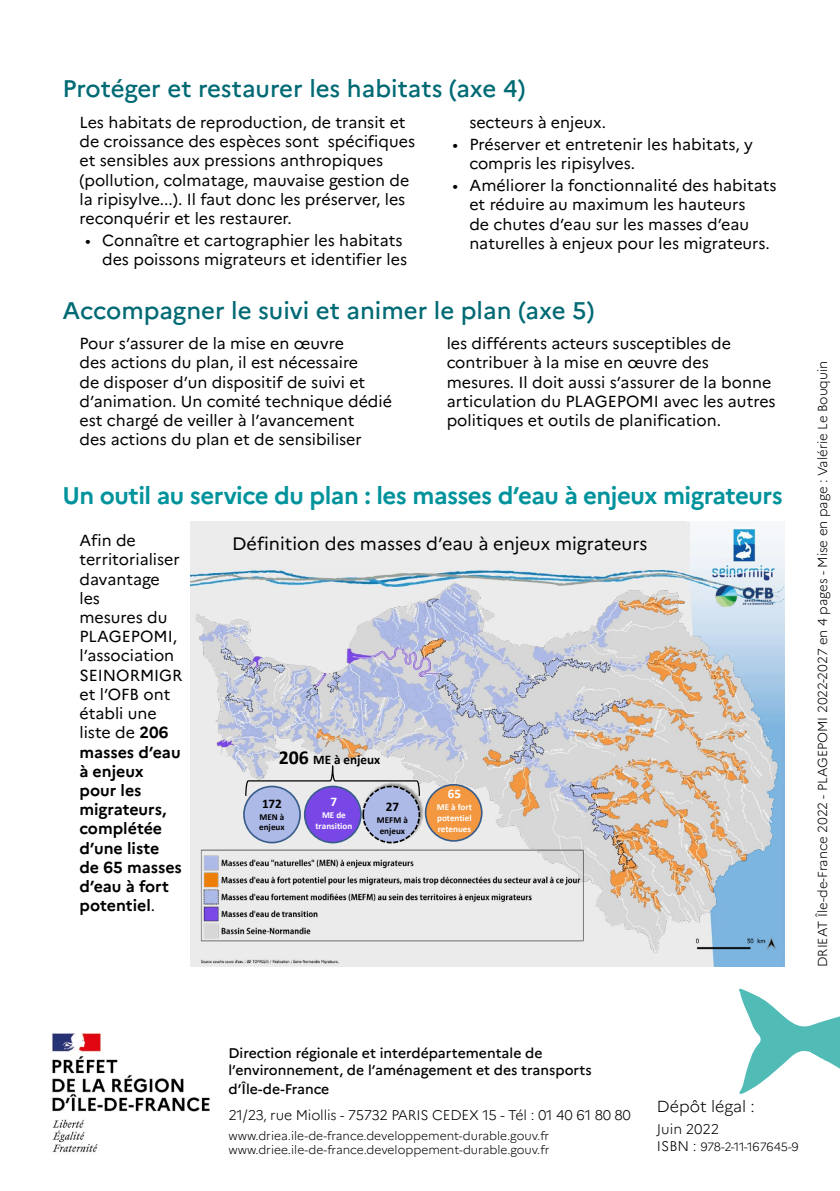
<style>
.page{position:relative;width:840px;height:1191px;background:#fff}
.page>*{position:absolute;margin:0;border:0;box-sizing:border-box;transform-origin:0 0}
.t1{font:500 24px "Marianne";color:#006a74}
.t2{font:700 24px "Marianne";letter-spacing:-.02em;color:#00939c}
.t3{font:18px "Marianne";color:#000}
.t4{font:16px/19.2px "Marianne";color:#000}
.t5{font:300 16px "Marianne";color:#000}
.t6{font:500 14px/16.8px "Marianne";color:#000}
.t7{font:300 14px "Marianne";letter-spacing:-.01em;color:#000}
.t8{font:700 13.2px "Calibri";color:#000}
.t9{font:700 13.2px "Calibri";color:#fff}
.t10{font:300 13px "Marianne";color:#000}
.t11{font:300 12px/14px "Marianne";color:#000}
.t12{font:700 9.2px "Calibri";letter-spacing:-.005em;color:#fff}
.t13{font:700 9px/10.8px "Calibri";color:#fff}
.t14{font:700 9px/10.8px "Calibri";letter-spacing:-.005em;color:#000;text-align:center}
.s1{font-weight:700}
.s2{font-size:19.8px}
.s3{font-size:14px}
</style>
<div class="page">
<svg style="left:739px;top:953px;width:100px;height:141px"></svg>
<img style="left:52px;top:1033px;width:158px;height:120px">
<img style="left:190px;top:558px;width:593px;height:409px">
<img style="left:715px;top:585px;width:57px;height:22px">
<div style="left:244px;top:786px;width:56px;height:56px;background:#adbae7;border-radius:50%"></div>
<div style="left:243px;top:785px;width:58px;height:58px;border:2px solid #385d8a;border-radius:50%"></div>
<div style="left:425px;top:785px;width:56px;height:56px;background:#f49741;border-radius:50%"></div>
<div style="left:424px;top:784px;width:58px;height:57px;border:2px solid #385d8a;border-radius:50%"></div>
<div style="left:304px;top:786px;width:56px;height:56px;background:#7a47e7;border-radius:50%"></div>
<div style="left:304px;top:785px;width:57px;height:58px;border:2px solid #385d8a;border-radius:50%"></div>
<img style="left:360px;top:780px;width:65px;height:64px">
<div style="left:363px;top:786px;width:56px;height:56px;background:#adbae7;border-radius:50%"></div>
<div style="left:362px;top:785px;width:58px;height:58px;border:2px dashed #000;border-radius:50%"></div>
<svg style="left:244px;top:764px;width:176px;height:33px;background:#c8c9d6"></svg>
<div style="left:190px;top:522px;width:499px;height:43px;background:#ececec"></div>
<h1 class="t1" style="left:62px;top:74px;width:464px">Protéger et restaurer les habitats (axe 4)</h1>
<p class="t4" style="left:79px;top:113px;width:337px">Les habitats de reproduction, de transit et de croissance des espèces sont spécifiques et sensibles aux pressions anthropiques (pollution, colmatage, mauvaise gestion de la ripisylve...). Il faut donc les préserver, les reconquérir et les restaurer.</p>
<p class="t4" style="left:85px;top:231px;width:323px;text-align:right">• Connaître et cartographier les habitats des poissons migrateurs et identifier les</p>
<p class="t4" style="left:469px;top:113px;width:138px">secteurs à enjeux.</p>
<p class="t4" style="left:469px;top:135px;width:285px;text-indent:-17px">• Préserver et entretenir les habitats, y compris les ripisylves.</p>
<p class="t4" style="left:469px;top:176px;width:308px;text-indent:-17px">• Améliorer la fonctionnalité des habitats et réduire au maximum les hauteurs<br>de chutes d’eau sur les masses d’eau naturelles à enjeux pour les migrateurs.</p>
<h1 class="t1" style="left:62px;top:295px;width:533px">Accompagner le suivi et animer le plan (axe 5)</h1>
<p class="t4" style="left:79px;top:334px;width:314px">Pour s’assurer de la mise en œuvre<br>des actions du plan, il est nécessaire<br>de disposer d’un dispositif de suivi et d’animation. Un comité technique dédié est chargé de veiller à l’avancement<br>des actions du plan et de sensibiliser</p>
<p class="t4" style="left:446px;top:334px;width:330px">les différents acteurs susceptibles de contribuer à la mise en œuvre des mesures. Il doit aussi s’assurer de la bonne articulation du PLAGEPOMI avec les autres politiques et outils de planification.</p>
<h1 class="t2" style="left:62px;top:481px;width:721px">Un outil au service du plan : les masses d’eau à enjeux migrateurs</h1>
<p class="t4" style="left:79px;top:531px;width:104px">Afin de territorialiser davantage les<br>mesures du<br>PLAGEPOMI, l’association<br>SEINORMIGR et l’OFB ont établi une liste de <span class="s1">206 masses d’eau à enjeux pour les migrateurs, complétée d’une liste de 65 masses d’eau à fort potentiel</span>.</p>
<p class="t3" style="left:232px;top:533px;width:417px">Définition des masses d’eau à enjeux migrateurs</p>
<p class="t8" style="left:278px;top:750px;width:103px"><span class="s2">206</span> ME à enjeux</p>
<p class="t9" style="left:447px;top:784px;width:15px">65</p>
<p class="t12" style="left:436px;top:800px;width:36px">ME à fort</p>
<p class="t13" style="left:437px;top:812px;width:36px">potentiel retenues</p>
<p class="t9" style="left:330px;top:792px;width:8px">7</p>
<p class="t13" style="left:315px;top:809px;width:38px;text-align:center">ME de transition</p>
<p class="t8" style="left:262px;top:794px;width:21px">172</p>
<p class="t14" style="left:259px;top:811px;width:27px;text-align:left">MEN à enjeux</p>
<p class="t8" style="left:385px;top:797px;width:15px">27</p>
<p class="t14" style="left:377px;top:814px;width:32px">MEFM à enjeux</p>
<p class="t10" style="left:814px;top:967px;width:608px;rotate:-90deg">DRIEAT Île-de-France 2022 - PLAGEPOMI 2022-2027 en 4 pages - Mise en page : Valérie Le Bouquin</p>
<p class="t6" style="left:228px;top:1045px;width:364px">Direction régionale et interdépartementale de l’environnement, de l’aménagement et des transports</p>
<p class="t6" style="left:228px;top:1081px;width:102px">d’Île-de-France</p>
<p class="t7" style="left:228px;top:1106px;width:404px">21/23, rue Miollis - 75732 PARIS CEDEX 15 - Tél : 01 40 61 80 80</p>
<p class="t11" style="left:228px;top:1128px;width:322px">www.driea.ile-de-france.developpement-durable.gouv.fr www.driee.ile-de-france.developpement-durable.gouv.fr</p>
<p class="t5" style="left:656px;top:1096px;width:99px">Dépôt légal :</p>
<p class="t7" style="left:656px;top:1121px;width:64px">Juin 2022</p>
<p class="t11" style="left:656px;top:1140px;width:143px"><span class="s3">ISBN :</span> 978-2-11-167645-9</p>
</div>
